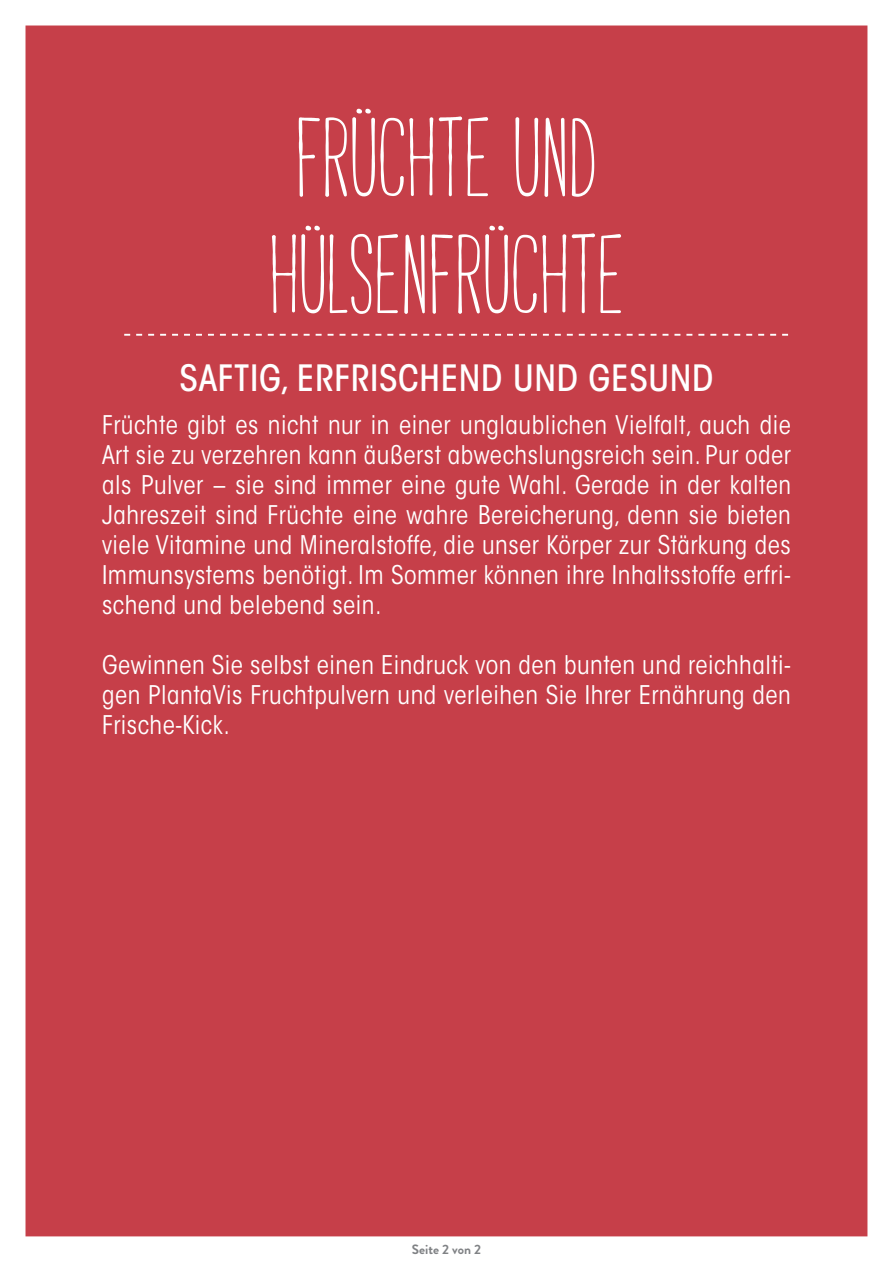
<style>
.page{position:relative;width:893px;height:1263px;background:#fff}
.page>*{position:absolute;margin:0;border:0;box-sizing:border-box;transform-origin:0 0}
.t1{font:109.5px/117px "Cabana";letter-spacing:.02em;color:#fff}
.t2{font:500 condensed 36px "ITC Avant Garde Std";letter-spacing:.02em;color:#fff}
.t3{font:condensed 25.5px/30px "ITC Avant Garde Std";letter-spacing:.02em;color:#fff;text-align:justify}
.t4{font:700 13.5px "Brandon Grotesque";color:#808285}
</style>
<div class="page">
<div style="left:26px;top:26px;width:841px;height:1210px;background:#c63f49"></div>
<svg style="left:124px;top:334px;width:664px;height:2px"></svg>
<h1 class="t1" style="left:270px;top:98px;width:354px">FRÜCHTE UND<br>HÜLSENFRÜCHTE</h1>
<h2 class="t2" style="left:180px;top:356px;width:535px">SAFTIG, ERFRISCHEND UND GESUND</h2>
<p class="t3" style="left:102px;top:410px;width:690px">Früchte gibt es nicht nur in einer unglaublichen Vielfalt, auch die Art sie zu verzehren kann äußerst abwechslungsreich sein. Pur oder als Pulver – sie sind immer eine gute Wahl. Gerade in der kalten Jahreszeit sind Früchte eine wahre Bereicherung, denn sie bieten viele Vitamine und Mineralstoffe, die unser Körper zur Stärkung des Immunsystems benötigt. Im Sommer können ihre Inhaltsstoffe erfri&shy;schend und belebend sein.</p>
<p class="t3" style="left:102px;top:650px;width:690px">Gewinnen Sie selbst einen Eindruck von den bunten und reichhalti&shy;gen PlantaVis Fruchtpulvern und verleihen Sie Ihrer Ernährung den Frische-Kick.</p>
<p class="t4" style="left:412px;top:1240px;width:71px">Seite 2 von 2</p>
</div>
